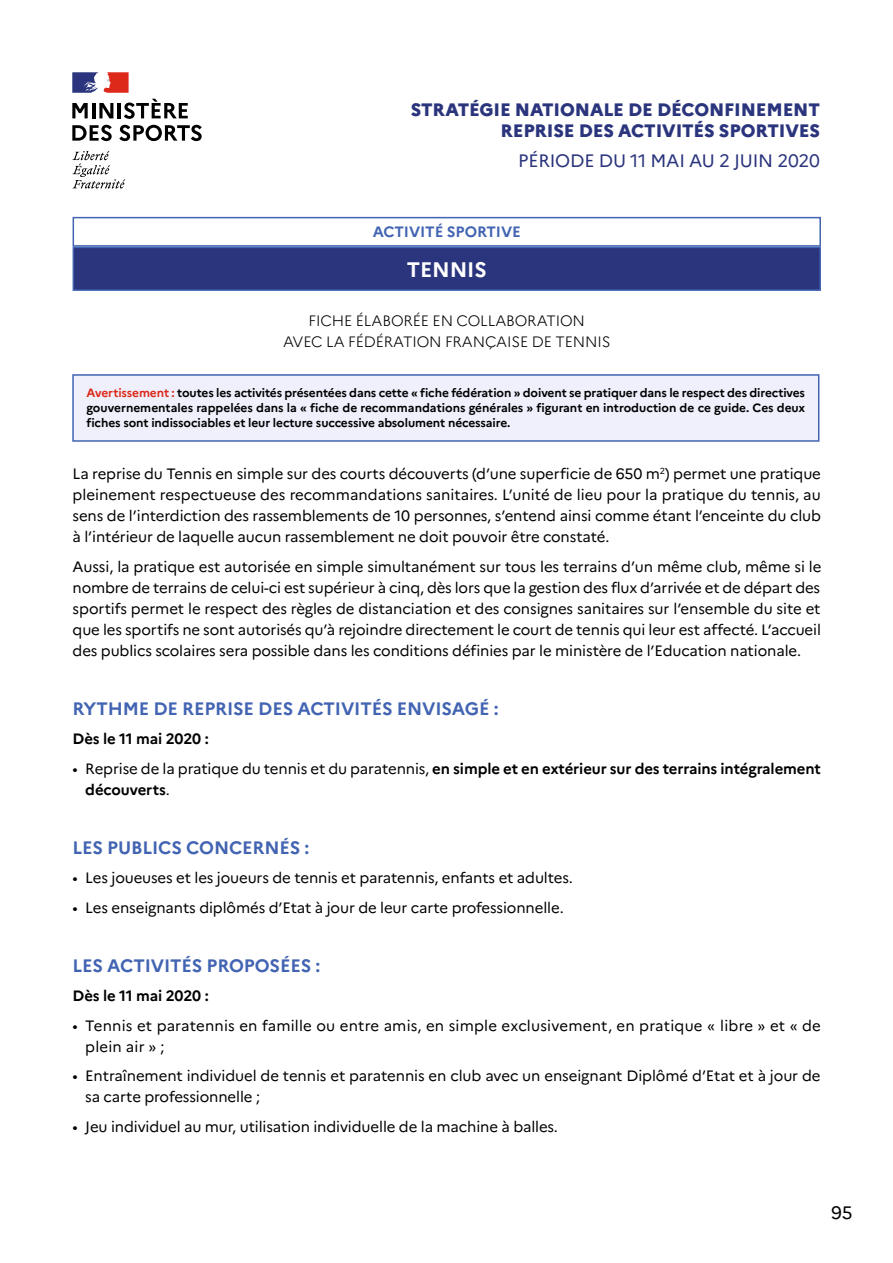
<style>
.page{position:relative;width:893px;height:1263px;background:#fff}
.page>*{position:absolute;margin:0;border:0;box-sizing:border-box;transform-origin:0 0}
.Heading_SPORT{font:700 21px "Marianne";letter-spacing:-.01em;color:#fff}
.TEXTE{font:700 18px "Marianne";letter-spacing:-.01em;color:#4264b2}
.t1{font:800 18px/21px "Marianne";letter-spacing:-.01em;color:#2b357d;text-align:right}
.t2{font:18px "Marianne";letter-spacing:-.01em;color:#2b357d}
.t3{font:18px "Marianne";color:#000}
.TEXTE-2{font:15px/21px "Marianne";letter-spacing:-.01em;color:#000;text-align:justify}
.TEXTE-3{font:700 15px/21px "Marianne";letter-spacing:-.01em;color:#000}
.TEXTE-4{font:15px/21px "Marianne";letter-spacing:.015em;color:#000}
.TEXTE-5{font:300 15px/21px "Marianne";letter-spacing:-.01em;color:#000;text-align:center}
.t4{font:700 15px "Marianne";letter-spacing:-.01em;color:#4264b2}
.t5{font:700 12px/15px "Marianne";letter-spacing:-.01em;color:#000;text-align:justify}
.s1{color:#dc291a}
.s2{font-weight:400}
</style>
<div class="page">
<div style="left:73px;top:217px;width:748px;height:30px;border:2px solid #4264b2"></div>
<div style="left:73px;top:375px;width:746px;height:66px;background:#eff0fc"></div>
<div style="left:72px;top:374px;width:747px;height:68px;border:2px solid #4264b2"></div>
<svg style="left:72px;top:103px;width:16px;height:15px"></svg>
<hr style="left:92px;top:103px;width:3px;height:15px;background:#000">
<svg style="left:99px;top:103px;width:14px;height:15px"></svg>
<hr style="left:118px;top:103px;width:3px;height:15px;background:#000">
<svg style="left:124px;top:99px;width:64px;height:20px"></svg>
<svg style="left:72px;top:125px;width:40px;height:16px"></svg>
<svg style="left:119px;top:125px;width:83px;height:16px"></svg>
<svg style="left:72px;top:151px;width:53px;height:38px"></svg>
<svg style="left:72px;top:72px;width:57px;height:21px"></svg>
<div style="left:73px;top:247px;width:747px;height:43px;background:#2b357d"></div>
<div style="left:73px;top:247px;width:748px;height:44px;border:2px solid #4264b2"></div>
<p class="t1" style="left:411px;top:99px;width:411px">STRATÉGIE NATIONALE DE DÉCONFINEMENT<br>REPRISE DES ACTIVITÉS SPORTIVES</p>
<p class="t2" style="left:518px;top:149px;width:303px">PÉRIODE DU 11 MAI AU 2 JUIN 2020</p>
<p class="t4" style="left:373px;top:223px;width:150px">ACTIVITÉ SPORTIVE</p>
<p class="Heading_SPORT" style="left:407px;top:256px;width:81px">TENNIS</p>
<p class="TEXTE-5" style="left:283px;top:310px;width:329px">FICHE ÉLABORÉE EN COLLABORATION<br>AVEC LA FÉDÉRATION FRANÇAISE DE TENNIS</p>
<p class="t5" style="left:87px;top:386px;width:720px"><span class="s1">Avertissement :</span> toutes les activités présentées dans cette « fiche fédération » doivent se pratiquer dans le respect des directives gouvernementales rappelées dans la « fiche de recommandations générales » figurant en introduction de ce guide. Ces deux fiches sont indissociables et leur lecture successive absolument nécessaire.</p>
<p class="TEXTE-2" style="left:73px;top:463px;width:750px">La reprise du Tennis en simple sur des courts découverts (d’une superficie de 650 m<sup>2</sup>) permet une pratique pleinement respectueuse des recommandations sanitaires. L’unité de lieu pour la pratique du tennis, au sens de l’interdiction des rassemblements de 10 personnes, s’entend ainsi comme étant l’enceinte du club à l’intérieur de laquelle aucun rassemblement ne doit pouvoir être constaté.</p>
<p class="TEXTE-2" style="left:73px;top:556px;width:750px">Aussi, la pratique est autorisée en simple simultanément sur tous les terrains d’un même club, même si le nombre de terrains de celui-ci est supérieur à cinq, dès lors que la gestion des flux d’arrivée et de départ des sportifs permet le respect des règles de distanciation et des consignes sanitaires sur l’ensemble du site et que les sportifs ne sont autorisés qu’à rejoindre directement le court de tennis qui leur est affecté. L’accueil des publics scolaires sera possible dans les conditions définies par le ministère de l’Education nationale.</p>
<p class="TEXTE" style="left:73px;top:697px;width:427px">RYTHME DE REPRISE DES ACTIVITÉS ENVISAGÉ :</p>
<p class="TEXTE-3" style="left:73px;top:728px;width:138px">Dès le 11 mai 2020 :</p>
<p class="TEXTE-3" style="left:85px;top:758px;width:737px;text-indent:-13px"><span class="s2">• Reprise de la pratique du tennis et du paratennis,</span> en simple et en extérieur sur des terrains intégralement découverts<span class="s2">.</span></p>
<p class="TEXTE" style="left:73px;top:836px;width:238px">LES PUBLICS CONCERNÉS :</p>
<p class="TEXTE-2" style="left:73px;top:867px;width:502px">• Les joueuses et les joueurs de tennis et paratennis, enfants et adultes.</p>
<p class="TEXTE-2" style="left:73px;top:897px;width:493px">• Les enseignants diplômés d’Etat à jour de leur carte professionnelle.</p>
<p class="TEXTE" style="left:73px;top:954px;width:249px">LES ACTIVITÉS PROPOSÉES :</p>
<p class="TEXTE-3" style="left:73px;top:985px;width:138px">Dès le 11 mai 2020 :</p>
<p class="TEXTE-4" style="left:85px;top:1015px;width:737px;text-indent:-13px">• Tennis et paratennis en famille ou entre amis, en simple exclusivement, en pratique « libre » et « de plein air » ;</p>
<p class="TEXTE-2" style="left:85px;top:1065px;width:737px;text-indent:-13px">• Entraînement individuel de tennis et paratennis en club avec un enseignant Diplômé d’Etat et à jour de sa carte professionnelle ;</p>
<p class="TEXTE-2" style="left:73px;top:1116px;width:487px">• Jeu individuel au mur, utilisation individuelle de la machine à balles.</p>
<p class="t3" style="left:831px;top:1201px;width:23px">95</p>
</div>
